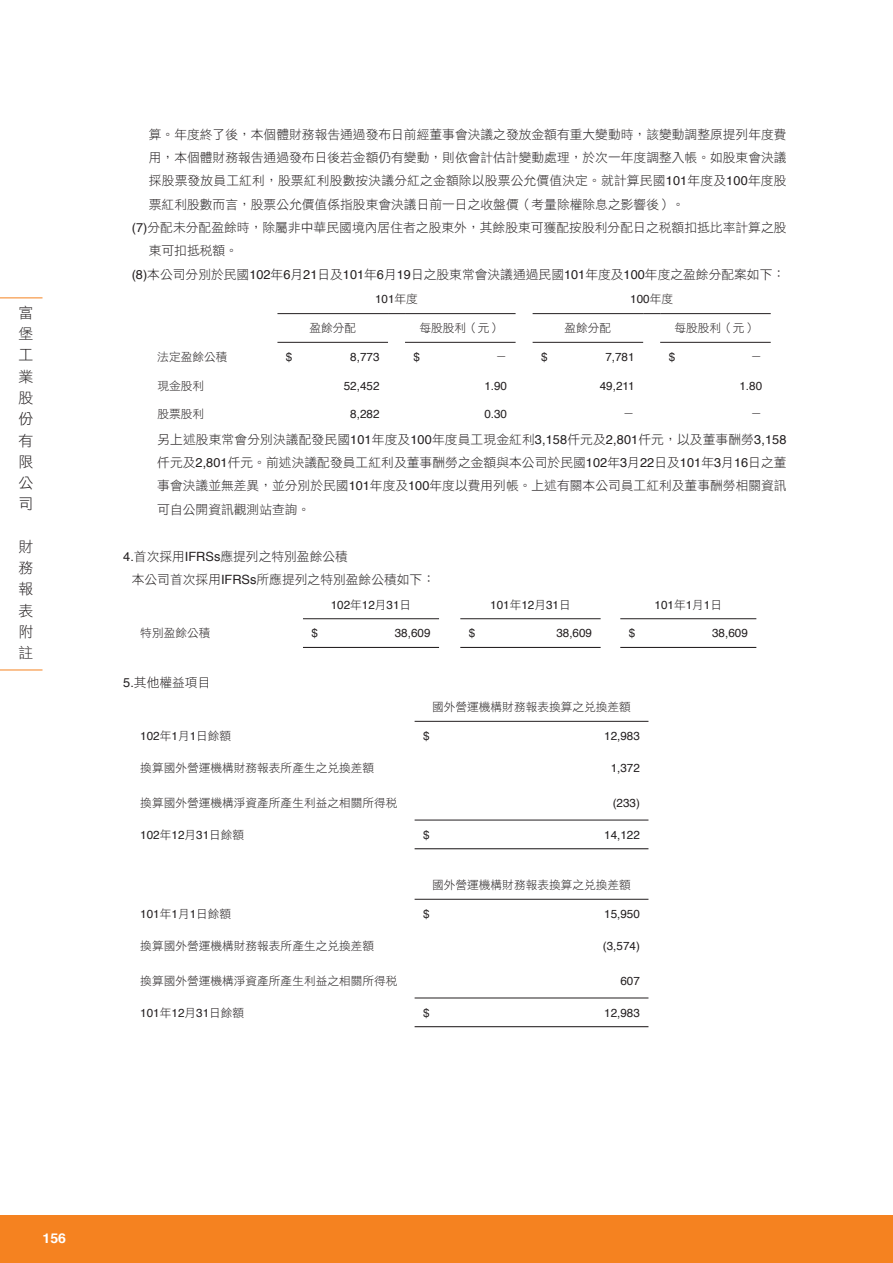
<style>
.page{position:relative;width:893px;height:1263px;background:#fff}
.page>*{position:absolute;margin:0;border:0;box-sizing:border-box;transform-origin:0 0}
.t1{font:14.85px/21.3px "DF Hei Std W3";color:#231f20;text-align:justify}
.t2{font:700 13.5px "Helvetica";color:#fff;scale:1.05 1}
.t3{font:12.75px/23.4px "DF Hei Std W3";color:#231f20;text-align:justify}
.t4{font:11.7px "Helvetica";color:#231f20}
.t5{font:11.7px "DF Hei Std W3";color:#231f20}
.s1{font-family:"Helvetica"}
.s2{font-family:"DF Hei Std W3"}
</style>
<div class="page">
<div style="left:0;top:1215px;width:893px;height:48px;background:#f58220"></div>
<hr style="left:0;top:298px;width:43px;height:1px;background:#f58220">
<hr style="left:0;top:670px;width:43px;height:1px;background:#f58220">
<hr style="left:533px;top:313px;width:110px;height:1px;background:#231f20">
<svg style="left:643px;top:313px;width:17px;height:1px"></svg>
<hr style="left:660px;top:313px;width:111px;height:1px;background:#231f20">
<hr style="left:277px;top:313px;width:111px;height:1px;background:#231f20">
<svg style="left:388px;top:313px;width:17px;height:1px"></svg>
<hr style="left:405px;top:313px;width:111px;height:1px;background:#231f20">
<hr style="left:277px;top:342px;width:111px;height:1px;background:#231f20">
<hr style="left:405px;top:342px;width:111px;height:1px;background:#231f20">
<hr style="left:533px;top:342px;width:110px;height:1px;background:#231f20">
<hr style="left:660px;top:342px;width:111px;height:1px;background:#231f20">
<hr style="left:620px;top:647px;width:136px;height:1px;background:#231f20">
<hr style="left:460px;top:647px;width:141px;height:1px;background:#231f20">
<hr style="left:303px;top:647px;width:136px;height:1px;background:#231f20">
<hr style="left:303px;top:618px;width:136px;height:1px;background:#231f20">
<hr style="left:460px;top:618px;width:141px;height:1px;background:#231f20">
<hr style="left:620px;top:618px;width:136px;height:1px;background:#231f20">
<hr style="left:415px;top:820px;width:233px;height:1px;background:#231f20">
<hr style="left:415px;top:721px;width:233px;height:1px;background:#231f20">
<hr style="left:415px;top:848px;width:233px;height:1px;background:#231f20">
<hr style="left:415px;top:998px;width:233px;height:1px;background:#231f20">
<hr style="left:415px;top:899px;width:233px;height:1px;background:#231f20">
<hr style="left:415px;top:1026px;width:233px;height:1px;background:#231f20">
<p class="t1" style="left:19px;top:302px;width:16px">富堡工業股份有限公司</p>
<p class="t1" style="left:19px;top:536px;width:16px">財務報表附註</p>
<p class="t3" style="left:149px;top:122px;width:639px">算。年度終了後，本個體財務報告通過發布日前經董事會決議之發放金額有重大變動時，該變動調整原提列年度費</p>
<p class="t3" style="left:149px;top:145px;width:639px">用，本個體財務報告通過發布日後若金額仍有變動，則依會計估計變動處理，於次一年度調整入帳。如股東會決議</p>
<p class="t3" style="left:149px;top:169px;width:639px">採股票發放員工紅利，股票紅利股數按決議分紅之金額除以股票公允價值決定。就計算民國<span class="s1">101</span>年度及<span class="s1">100</span>年度股</p>
<p class="t3" style="left:149px;top:192px;width:537px">票紅利股數而言，股票公允價值係指股東會決議日前一日之收盤價（考量除權除息之影響後）。</p>
<p class="t3" style="left:132px;top:216px;width:656px"><span class="s1">(7)</span>分配未分配盈餘時，除屬非中華民國境內居住者之股東外，其餘股東可獲配按股利分配日之稅額扣抵比率計算之股</p>
<p class="t3" style="left:149px;top:239px;width:91px">東可扣抵稅額。</p>
<p class="t3" style="left:132px;top:262px;width:655px"><span class="s1">(8)</span>本公司分別於民國<span class="s1">102</span>年<span class="s1">6</span>月<span class="s1">21</span>日及<span class="s1">101</span>年<span class="s1">6</span>月<span class="s1">19</span>日之股東常會決議通過民國<span class="s1">101</span>年度及<span class="s1">100</span>年度之盈餘分配案如下：</p>
<p class="t4" style="left:375px;top:290px;width:44px">101<span class="s2">年度</span></p>
<p class="t4" style="left:630px;top:290px;width:44px">100<span class="s2">年度</span></p>
<p class="t5" style="left:309px;top:322px;width:48px">盈餘分配</p>
<p class="t5" style="left:419px;top:322px;width:83px">每股股利（元）</p>
<p class="t5" style="left:564px;top:322px;width:48px">盈餘分配</p>
<p class="t5" style="left:674px;top:322px;width:83px">每股股利（元）</p>
<p class="t5" style="left:157px;top:350px;width:72px">法定盈餘公積</p>
<p class="t4" style="left:286px;top:348px;width:8px">$</p>
<p class="t4" style="left:350px;top:348px;width:31px">8,773</p>
<p class="t4" style="left:414px;top:348px;width:8px">$</p>
<p class="t5" style="left:495px;top:350px;width:13px">－</p>
<p class="t4" style="left:541px;top:348px;width:8px">$</p>
<p class="t4" style="left:605px;top:348px;width:31px">7,781</p>
<p class="t4" style="left:669px;top:348px;width:8px">$</p>
<p class="t5" style="left:750px;top:350px;width:13px">－</p>
<p class="t5" style="left:157px;top:379px;width:48px">現金股利</p>
<p class="t4" style="left:344px;top:376px;width:37px">52,452</p>
<p class="t4" style="left:484px;top:376px;width:24px">1.90</p>
<p class="t4" style="left:600px;top:376px;width:36px">49,211</p>
<p class="t4" style="left:739px;top:376px;width:24px">1.80</p>
<p class="t5" style="left:157px;top:408px;width:48px">股票股利</p>
<p class="t4" style="left:350px;top:405px;width:31px">8,282</p>
<p class="t4" style="left:484px;top:405px;width:24px">0.30</p>
<p class="t5" style="left:623px;top:408px;width:13px">－</p>
<p class="t5" style="left:750px;top:408px;width:13px">－</p>
<p class="t3" style="left:157px;top:427px;width:631px">另上述股東常會分別決議配發民國<span class="s1">101</span>年度及<span class="s1">100</span>年度員工現金紅利<span class="s1">3,158</span>仟元及<span class="s1">2,801</span>仟元，以及董事酬勞<span class="s1">3,158</span>仟元及<span class="s1">2,801</span>仟元。前述決議配發員工紅利及董事酬勞之金額與本公司於民國<span class="s1">102</span>年<span class="s1">3</span>月<span class="s1">22</span>日及<span class="s1">101</span>年<span class="s1">3</span>月<span class="s1">16</span>日之董事會決議並無差異，並分別於民國<span class="s1">101</span>年度及<span class="s1">100</span>年度以費用列帳。上述有關本公司員工紅利及董事酬勞相關資訊可自公開資訊觀測站查詢。</p>
<p class="t3" style="left:132px;top:544px;width:305px;text-indent:-9px"><span class="s1">4.</span>首次採用<span class="s1">IFRSs</span>應提列之特別盈餘公積<br>本公司首次採用<span class="s1">IFRSs</span>所應提列之特別盈餘公積如下：</p>
<p class="t4" style="left:331px;top:595px;width:82px">102<span class="s2">年</span>12<span class="s2">月</span>31<span class="s2">日</span></p>
<p class="t4" style="left:490px;top:595px;width:82px">101<span class="s2">年</span>12<span class="s2">月</span>31<span class="s2">日</span></p>
<p class="t4" style="left:654px;top:595px;width:69px">101<span class="s2">年</span>1<span class="s2">月</span>1<span class="s2">日</span></p>
<p class="t5" style="left:140px;top:627px;width:72px">特別盈餘公積</p>
<p class="t4" style="left:311px;top:624px;width:8px">$</p>
<p class="t4" style="left:395px;top:624px;width:37px">38,609</p>
<p class="t4" style="left:469px;top:624px;width:8px">$</p>
<p class="t4" style="left:556px;top:624px;width:37px">38,609</p>
<p class="t4" style="left:629px;top:624px;width:8px">$</p>
<p class="t4" style="left:712px;top:624px;width:37px">38,609</p>
<p class="t3" style="left:123px;top:670px;width:89px"><span class="s1">5.</span>其他權益項目</p>
<p class="t5" style="left:432px;top:701px;width:200px">國外營運機構財務報表換算之兌換差額</p>
<p class="t4" style="left:140px;top:727px;width:92px">102<span class="s2">年</span>1<span class="s2">月</span>1<span class="s2">日餘額</span></p>
<p class="t4" style="left:423px;top:727px;width:8px">$</p>
<p class="t4" style="left:604px;top:727px;width:37px">12,983</p>
<p class="t5" style="left:140px;top:761px;width:235px">換算國外營運機構財務報表所產生之兌換差額</p>
<p class="t4" style="left:611px;top:759px;width:31px">1,372</p>
<p class="t5" style="left:140px;top:796px;width:259px">換算國外營運機構淨資產所產生利益之相關所得稅</p>
<p class="t4" style="left:613px;top:794px;width:29px">(233)</p>
<p class="t4" style="left:140px;top:825px;width:105px">102<span class="s2">年</span>12<span class="s2">月</span>31<span class="s2">日餘額</span></p>
<p class="t4" style="left:423px;top:825px;width:8px">$</p>
<p class="t4" style="left:604px;top:825px;width:37px">14,122</p>
<p class="t5" style="left:432px;top:878px;width:200px">國外營運機構財務報表換算之兌換差額</p>
<p class="t4" style="left:140px;top:905px;width:92px">101<span class="s2">年</span>1<span class="s2">月</span>1<span class="s2">日餘額</span></p>
<p class="t4" style="left:423px;top:905px;width:8px">$</p>
<p class="t4" style="left:604px;top:905px;width:37px">15,950</p>
<p class="t5" style="left:140px;top:939px;width:235px">換算國外營運機構財務報表所產生之兌換差額</p>
<p class="t4" style="left:603px;top:936px;width:39px">(3,574)</p>
<p class="t5" style="left:140px;top:974px;width:259px">換算國外營運機構淨資產所產生利益之相關所得稅</p>
<p class="t4" style="left:620px;top:971px;width:21px">607</p>
<p class="t4" style="left:140px;top:1003px;width:105px">101<span class="s2">年</span>12<span class="s2">月</span>31<span class="s2">日餘額</span></p>
<p class="t4" style="left:423px;top:1003px;width:8px">$</p>
<p class="t4" style="left:604px;top:1003px;width:37px">12,983</p>
<p class="t2" style="left:43px;top:1228px;width:24px">156</p>
</div>
